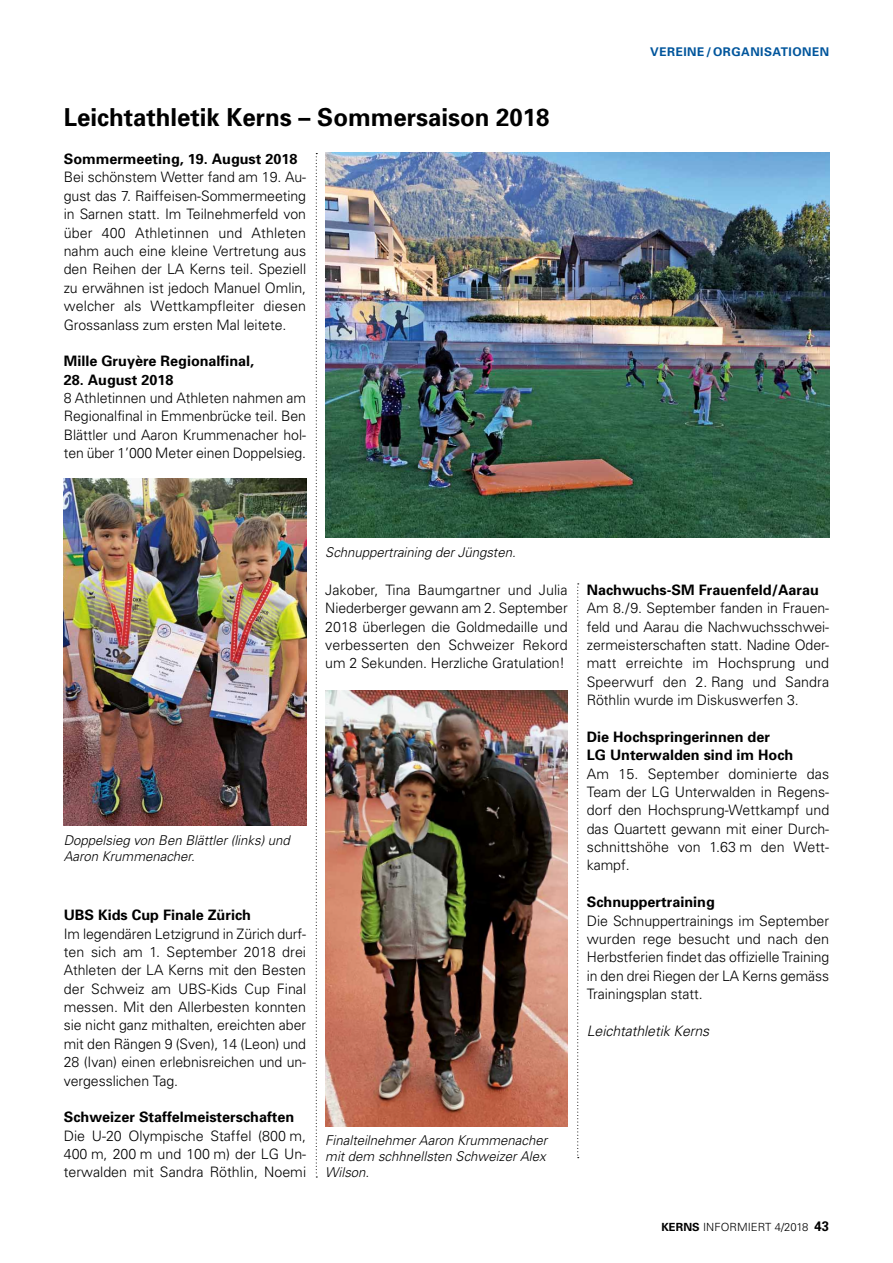
<style>
.page{position:relative;width:893px;height:1263px;background:#fff}
.page>*{position:absolute;margin:0;border:0;box-sizing:border-box;transform-origin:0 0}
.t1{font:700 24.75px "Univers";color:#000}
.t2{font:300 14.4px/18.3px "Univers";letter-spacing:-.005em;color:#000;text-align:justify}
.t3{font:700 14.4px/18.3px "Univers";color:#000}
.t4{font:italic 300 14.4px "Univers";letter-spacing:-.005em;color:#000}
.t5{font:italic 300 13.5px/16px "Univers";color:#000;text-align:justify}
.t6{font:700 12px "Univers";letter-spacing:.04em;color:#00559c}
.t7{font:300 11.25px "Univers";letter-spacing:.005em;color:#000}
.s1{font-weight:700}
.s2{font-weight:700;font-size:13.8px}
</style>
<div class="page">
<svg style="left:577px;top:583px;width:2px;height:575px"></svg>
<svg style="left:316px;top:153px;width:1px;height:1024px"></svg>
<img style="left:325px;top:153px;width:504px;height:384px">
<img style="left:325px;top:691px;width:243px;height:435px">
<img style="left:64px;top:478px;width:242px;height:347px">
<h1 class="t1" style="left:64px;top:102px;width:487px">Leichtathletik Kerns – Sommersaison 2018</h1>
<p class="t3" style="left:64px;top:150px;width:235px">Sommermeeting, 19. August 2018</p>
<p class="t2" style="left:64px;top:168px;width:244px">Bei schönstem Wetter fand am 19. Au&shy;gust das 7. Raiffeisen-Sommermeeting in Sarnen statt. Im Teilnehmerfeld von über 400 Athletinnen und Athleten nahm auch eine kleine Vertretung aus den Reihen der LA Kerns teil. Speziell zu erwähnen ist jedoch Manuel Omlin, welcher als Wettkampfleiter diesen Grossanlass zum ersten Mal leitete.</p>
<p class="t3" style="left:64px;top:352px;width:192px">Mille Gruyère Regionalfinal,</p>
<p class="t3" style="left:64px;top:370px;width:111px">28. August 2018</p>
<p class="t2" style="left:64px;top:389px;width:244px">8 Athletinnen und Athleten nahmen am Regionalfinal in Emmenbrücke teil. Ben Blättler und Aaron Krummenacher hol&shy;ten über 1’000 Meter einen Doppelsieg.</p>
<p class="t5" style="left:325px;top:544px;width:192px">Schnuppertraining der Jüngsten.</p>
<p class="t6" style="left:650px;top:45px;width:180px">VEREINE/ORGANISATIONEN</p>
<p class="t5" style="left:64px;top:832px;width:228px">Doppelsieg von Ben Blättler (links) und<br>Aaron Krummenacher.</p>
<p class="t3" style="left:64px;top:906px;width:189px">UBS Kids Cup Finale Zürich</p>
<p class="t2" style="left:64px;top:924px;width:244px">Im legendären Letzigrund in Zürich durf&shy;ten sich am 1. September 2018 drei Athleten der LA Kerns mit den Besten der Schweiz am UBS-Kids Cup Final messen. Mit den Allerbesten konnten sie nicht ganz mithalten, ereichten aber mit den Rängen 9 (Sven), 14 (Leon) und 28 (Ivan) einen erlebnisreichen und un&shy;vergesslichen Tag.</p>
<p class="t3" style="left:64px;top:1108px;width:232px">Schweizer Staffelmeisterschaften</p>
<p class="t2" style="left:64px;top:1126px;width:244px">Die U-20 Olympische Staffel (800 m, 400 m, 200 m und 100 m) der LG Un&shy;terwalden mit Sandra Röthlin, Noemi</p>
<p class="t2" style="left:325px;top:580px;width:244px">Jakober, Tina Baumgartner und Julia Niederberger gewann am 2. September 2018 überlegen die Goldmedaille und verbesserten den Schweizer Rekord um 2 Sekunden. Herzliche Gratulation!</p>
<p class="t3" style="left:587px;top:580px;width:234px">Nachwuchs-SM Frauenfeld/Aarau</p>
<p class="t2" style="left:587px;top:599px;width:244px">Am 8./9. September fanden in Frauen&shy;feld und Aarau die Nachwuchsschwei&shy;zermeisterschaften statt. Nadine Oder&shy;matt erreichte im Hochsprung und Speerwurf den 2. Rang und Sandra Röthlin wurde im Diskuswerfen 3.</p>
<p class="t3" style="left:587px;top:727px;width:208px">Die Hochspringerinnen der<br>LG Unterwalden sind im Hoch</p>
<p class="t2" style="left:587px;top:764px;width:244px">Am 15. September dominierte das Team der LG Unterwalden in Regens&shy;dorf den Hochsprung-Wettkampf und das Quartett gewann mit einer Durch&shy;schnittshöhe von 1.63 m den Wett&shy;kampf.</p>
<p class="t3" style="left:587px;top:893px;width:130px">Schnuppertraining</p>
<p class="t2" style="left:587px;top:911px;width:244px">Die Schnuppertrainings im September wurden rege besucht und nach den Herbstferien findet das offizielle Training in den drei Riegen der LA Kerns gemäss Trainingsplan statt.</p>
<p class="t4" style="left:587px;top:1022px;width:124px">Leichtathletik Kerns</p>
<p class="t5" style="left:325px;top:1132px;width:223px">Finalteilnehmer Aaron Krummenacher mit dem schhnellsten Schweizer Alex Wilson.</p>
<p class="t7" style="left:661px;top:1220px;width:166px"><span class="s1">KERNS</span> INFORMIERT 4/2018 <span class="s2">43</span></p>
</div>
